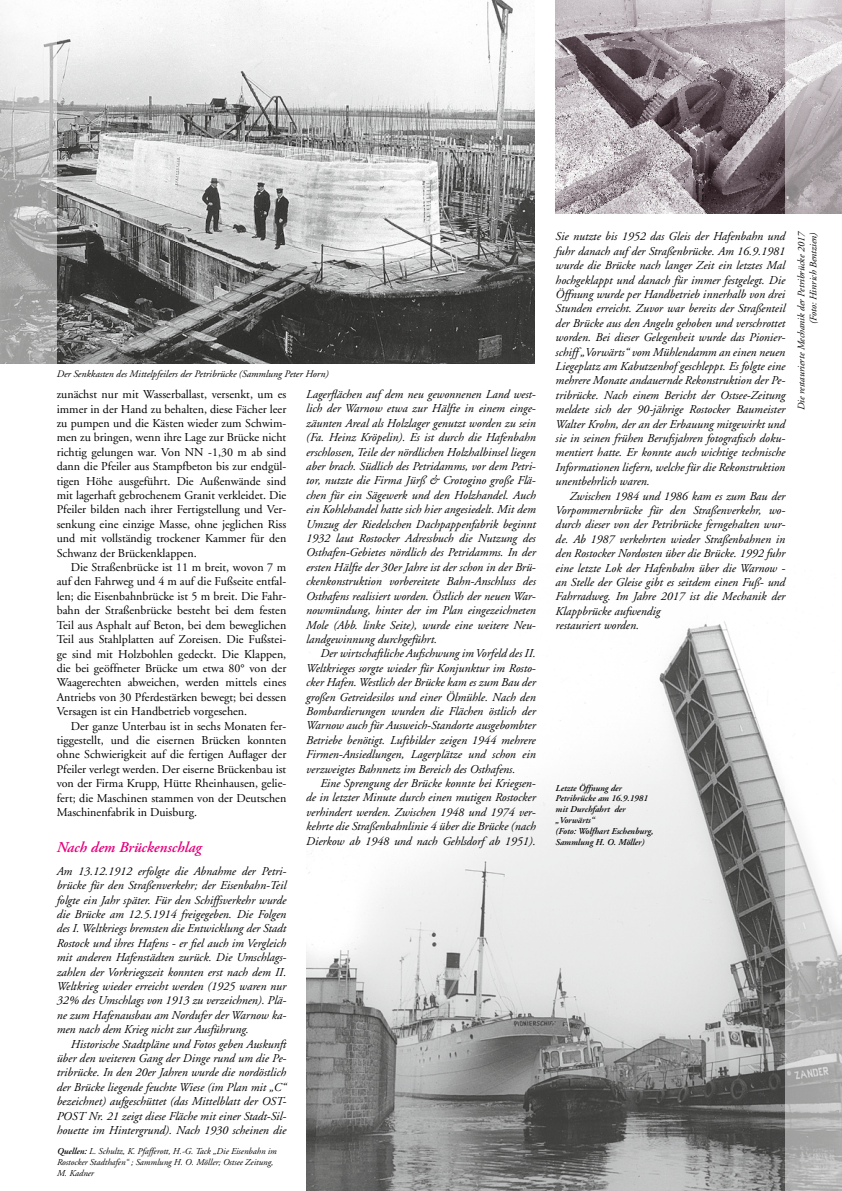
<style>
.page{position:relative;width:842px;height:1191px;background:#fff}
.page>*{position:absolute;margin:0;border:0;box-sizing:border-box;transform-origin:0 0}
.fließtext{font:italic 600 15px "Adobe Garamond";color:#e5007c}
.fließtext-2{font:italic 12px/14.4px "Adobe Garamond";color:#000;text-align:justify}
.fließtext-3{font:12px/14.4px "Adobe Garamond";color:#000;text-align:justify}
.t1{font:italic 10px "Adobe Garamond";color:#000}
.t2{font:italic 9px/10.8px "Adobe Garamond";color:#000}
.t3{font:italic 600 9px "Adobe Garamond";color:#000}
.s1{font-weight:600}
</style>
<div class="page">
<img style="left:306px;top:580px;width:479px;height:611px">
<img style="left:57px;top:0;width:478px;height:363px">
<img style="left:556px;top:0;width:229px;height:213px">
<svg style="left:785px;top:0;width:57px;height:1191px"></svg>
<svg style="left:0;top:14px;width:57px;height:350px"></svg>
<p class="t1" style="left:57px;top:369px;width:273px">Der Senkkasten des Mittelpfeilers der Petribrücke (Sammlung Peter Horn)</p>
<p class="fließtext-3" style="left:57px;top:387px;width:231px">zunächst nur mit Wasserballast, versenkt, um es immer in der Hand zu behalten, diese Fächer leer zu pumpen und die Kästen wieder zum Schwim&shy;men zu bringen, wenn ihre Lage zur Brücke nicht richtig gelungen war. Von NN -1,30 m ab sind dann die Pfeiler aus Stampfbeton bis zur endgül&shy;tigen Höhe ausgeführt. Die Außenwände sind mit lagerhaft gebrochenem Granit verkleidet. Die Pfeiler bilden nach ihrer Fertigstellung und Ver&shy;senkung eine einzige Masse, ohne jeglichen Riss und mit vollständig trockener Kammer für den Schwanz der Brückenklappen.</p>
<p class="fließtext-3" style="left:57px;top:560px;width:231px;text-indent:14px">Die Straßenbrücke ist 11 m breit, wovon 7 m auf den Fahrweg und 4 m auf die Fußseite entfal&shy;len; die Eisenbahnbrücke ist 5 m breit. Die Fahr&shy;bahn der Straßenbrücke besteht bei dem festen Teil aus Asphalt auf Beton, bei dem beweglichen Teil aus Stahlplatten auf Zoreisen. Die Fußstei&shy;ge sind mit Holzbohlen gedeckt. Die Klappen, die bei geöffneter Brücke um etwa 80° von der Waagerechten abweichen, werden mittels eines Antriebs von 30 Pferdestärken bewegt; bei dessen Versagen ist ein Handbetrieb vorgesehen.</p>
<p class="fließtext-3" style="left:57px;top:719px;width:231px;text-indent:14px">Der ganze Unterbau ist in sechs Monaten fer&shy;tiggestellt, und die eisernen Brücken konnten ohne Schwierigkeit auf die fertigen Auflager der Pfeiler verlegt werden. Der eiserne Brückenbau ist von der Firma Krupp, Hütte Rheinhausen, gelie&shy;fert; die Maschinen stammen von der Deutschen Maschinenfabrik in Duisburg.</p>
<p class="fließtext" style="left:57px;top:839px;width:146px">Nach dem Brückenschlag</p>
<p class="fließtext-2" style="left:57px;top:864px;width:231px">Am 13.12.1912 erfolgte die Abnahme der Petri&shy;brücke für den Straßenverkehr; der Eisenbahn-Teil folgte ein Jahr später. Für den Schiffsverkehr wurde die Brücke am 12.5.1914 freigegeben. Die Folgen des I. Weltkriegs bremsten die Entwicklung der Stadt Rostock und ihres Hafens - er fiel auch im Vergleich mit anderen Hafenstädten zurück. Die Umschlags&shy;zahlen der Vorkriegszeit konnten erst nach dem II.<br>Weltkrieg wieder erreicht werden (1925 waren nur 32% des Umschlags von 1913 zu verzeichnen). Plä&shy;ne zum Hafenausbau am Nordufer der Warnow ka&shy;men nach dem Krieg nicht zur Ausführung.</p>
<p class="fließtext-2" style="left:57px;top:1037px;width:231px;text-indent:14px">Historische Stadtpläne und Fotos geben Auskunft über den weiteren Gang der Dinge rund um die Pe&shy;tribrücke. In den 20er Jahren wurde die nordöstlich der Brücke liegende feuchte Wiese (im Plan mit „C“ bezeichnet) aufgeschüttet (das Mittelblatt der OST-POST Nr. 21 zeigt diese Fläche mit einer Stadt-Sil&shy;houette im Hintergrund). Nach 1930 scheinen die</p>
<p class="t2" style="left:57px;top:1146px;width:221px"><span class="s1">Quellen:</span> L. Schultz, K. Pfafferott, H.-G. Tack „Die Eisenbahn im<br>Rostocker Stadthafen“ ; Sammlung H. O. Möller; Ostsee Zeitung,</p>
<p class="t2" style="left:57px;top:1168px;width:38px">M. Kadner</p>
<p class="fließtext-2" style="left:306px;top:387px;width:231px">Lagerflächen auf dem neu gewonnenen Land west&shy;lich der Warnow etwa zur Hälfte in einem einge&shy;zäunten Areal als Holzlager genutzt worden zu sein (Fa. Heinz Kröpelin). Es ist durch die Hafenbahn erschlossen, Teile der nördlichen Holzhalbinsel liegen aber brach. Südlich des Petridamms, vor dem Petri&shy;tor, nutzte die Firma Jürß &amp; Crotogino große Flä&shy;chen für ein Sägewerk und den Holzhandel. Auch ein Kohlehandel hatte sich hier angesiedelt. Mit dem Umzug der Riedelschen Dachpappenfabrik beginnt 1932 laut Rostocker Adressbuch die Nutzung des Osthafen-Gebietes nördlich des Petridamms. In der ersten Hälfte der 30er Jahre ist der schon in der Brü&shy;ckenkonstruktion vorbereitete Bahn-Anschluss des Osthafens realisiert worden. Östlich der neuen War&shy;nowmündung, hinter der im Plan eingezeichneten Mole (Abb. linke Seite), wurde eine weitere Neu&shy;landgewinnung durchgeführt.</p>
<p class="fließtext-2" style="left:306px;top:646px;width:231px;text-indent:14px">Der wirtschaftliche Aufschwung im Vorfeld des II.<br>Weltkrieges sorgte wieder für Konjunktur im Rosto&shy;cker Hafen. Westlich der Brücke kam es zum Bau der großen Getreidesilos und einer Ölmühle. Nach den Bombardierungen wurden die Flächen östlich der Warnow auch für Ausweich-Standorte ausgebombter Betriebe benötigt. Luftbilder zeigen 1944 mehrere Firmen-Ansiedlungen, Lagerplätze und schon ein verzweigtes Bahnnetz im Bereich des Osthafens.</p>
<p class="fließtext-2" style="left:306px;top:776px;width:231px;text-indent:14px">Eine Sprengung der Brücke konnte bei Kriegsen&shy;de in letzter Minute durch einen mutigen Rostocker verhindert werden. Zwischen 1948 und 1974 ver&shy;kehrte die Straßenbahnlinie 4 über die Brücke (nach Dierkow ab 1948 und nach Gehlsdorf ab 1951).</p>
<p class="fließtext-2" style="left:556px;top:230px;width:231px">Sie nutzte bis 1952 das Gleis der Hafenbahn und fuhr danach auf der Straßenbrücke. Am 16.9.1981 wurde die Brücke nach langer Zeit ein letztes Mal hochgeklappt und danach für immer festgelegt. Die Öffnung wurde per Handbetrieb innerhalb von drei Stunden erreicht. Zuvor war bereits der Straßenteil der Brücke aus den Angeln gehoben und verschrottet worden. Bei dieser Gelegenheit wurde das Pionier&shy;schiff „Vorwärts“ vom Mühlendamm an einen neuen Liegeplatz am Kabutzenhof geschleppt. Es folgte eine mehrere Monate andauernde Rekonstruktion der Pe&shy;tribrücke. Nach einem Bericht der Ostsee-Zeitung meldete sich der 90-jährige Rostocker Baumeister Walter Krohn, der an der Erbauung mitgewirkt und sie in seinen frühen Berufsjahren fotografisch doku&shy;mentiert hatte. Er konnte auch wichtige technische Informationen liefern, welche für die Rekonstruktion unentbehrlich waren.</p>
<p class="fließtext-2" style="left:556px;top:489px;width:231px;text-indent:14px">Zwischen 1984 und 1986 kam es zum Bau der Vorpommernbrücke für den Straßenverkehr, wo&shy;durch dieser von der Petribrücke ferngehalten wur&shy;de. Ab 1987 verkehrten wieder Straßenbahnen in den Rostocker Nordosten über die Brücke. 1992 fuhr eine letzte Lok der Hafenbahn über die Warnow - an Stelle der Gleise gibt es seitdem einen Fuß- und Fahrradweg. Im Jahre 2017 ist die Mechanik der Klappbrücke aufwendig</p>
<p class="fließtext-2" style="left:556px;top:618px;width:85px">restauriert worden.</p>
<p class="t1" style="left:796px;top:410px;width:180px;rotate:-90deg">Die restaurierte Mechanik der Petribrücke 2017</p>
<p class="t1" style="left:808px;top:324px;width:94px;rotate:-90deg">(Foto: Hinrich Bentzien)</p>
<p class="t3" style="left:556px;top:782px;width:68px">Letzte Öffnung der</p>
<p class="t3" style="left:556px;top:793px;width:94px">Petribrücke am 16.9.1981</p>
<p class="t3" style="left:556px;top:804px;width:71px">mit Durchfahrt der</p>
<p class="t3" style="left:556px;top:815px;width:41px">„Vorwärts“</p>
<p class="t3" style="left:556px;top:826px;width:99px">(Foto: Wolfhart Eschenburg,</p>
<p class="t3" style="left:556px;top:836px;width:90px">Sammlung H. O. Möller)</p>
</div>
